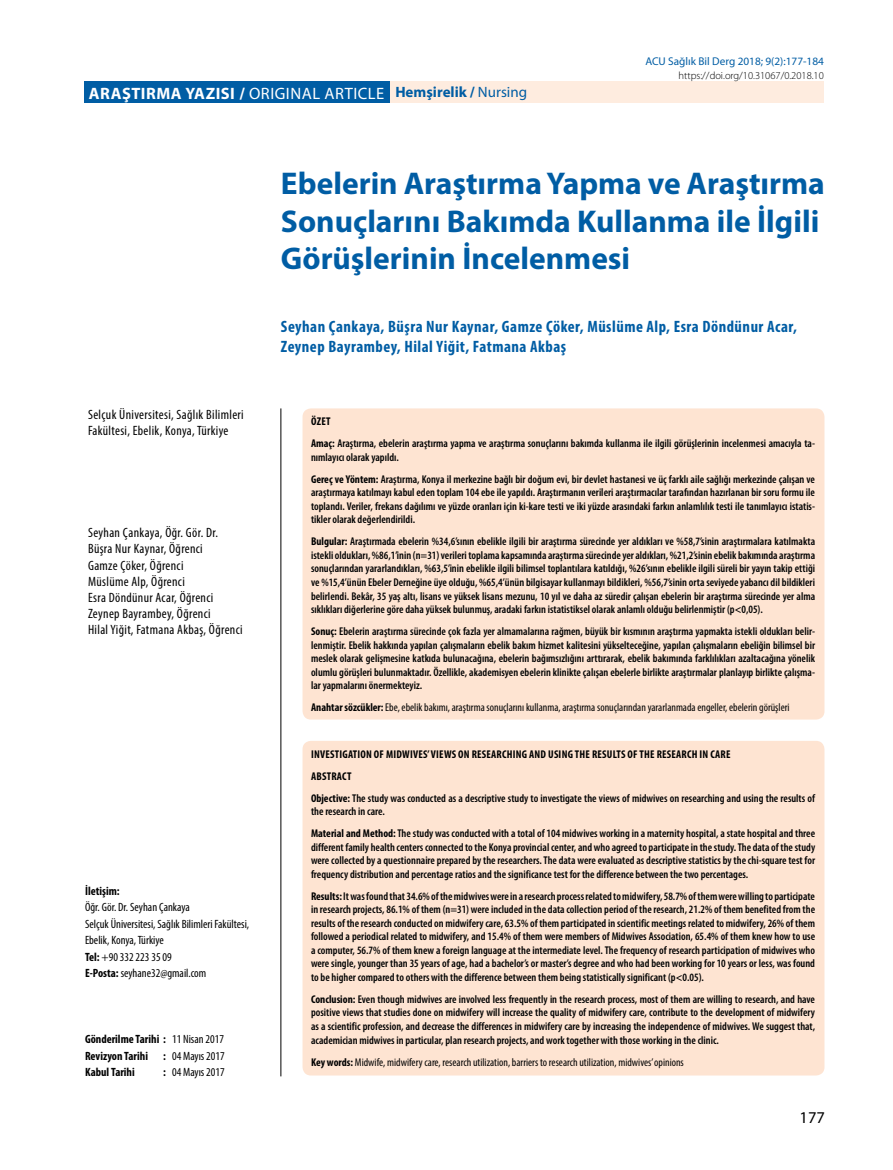
<style>
.page{position:relative;width:893px;height:1170px;background:#fff}
.page>*{position:absolute;margin:0;border:0;box-sizing:border-box;transform-origin:0 0}
.t1{font:700 31.5px/37.8px "Myriad Pro";color:#005da4}
.t2{font:700 condensed 16.5px/19.8px "Myriad Pro";letter-spacing:.03em;color:#005da4}
.t3{font:700 16.5px "Myriad Pro";letter-spacing:.03em;color:#fff}
.t4{font:16.5px "Myriad Pro";color:#000}
.t5{font:condensed 13.5px/16.2px "Myriad Pro";letter-spacing:.025em;color:#000}
.t6{font:condensed 12px/16.5px "Myriad Pro";color:#000}
.t7{font:700 condensed 12px/16.5px "Myriad Pro";color:#000}
.t8{font:600 condensed 11.25px/13.5px "Myriad Pro";color:#000;text-align:justify}
.t9{font:condensed 11.25px "Myriad Pro";color:#000}
.t10{font:11.25px "Myriad Pro";color:#005da4}
.t11{font:300 10.5px "Myriad Pro";color:#000}
.s1{font-weight:400}
.s2{font-size:15px;color:#005da4}
.s3{font-weight:400;font-size:15px;color:#005da4}
.s4{font-weight:700}
</style>
<div class="page">
<div style="left:389px;top:82px;width:435px;height:21px;background:#feecdf"></div>
<div style="left:84px;top:82px;width:305px;height:21px;background:#005da4"></div>
<hr style="left:280px;top:408px;width:1px;height:668px;background:#000">
<div style="left:302px;top:408px;width:522px;height:311px;background:#fee4d2;border-radius:9px"></div>
<div style="left:302px;top:740px;width:522px;height:335px;background:#fee4d2;border-radius:9px"></div>
<h2 class="t3" style="left:89px;top:82px;width:440px">ARAŞTIRMA YAZISI / <span class="s1">ORIGINAL ARTICLE</span> <span class="s2">Hemşirelik /</span> <span class="s3">Nursing</span></h2>
<p class="t10" style="left:645px;top:54px;width:180px">ACU Sağlık Bil Derg 2018; 9(2):177-184</p>
<p class="t11" style="left:679px;top:70px;width:147px">https://doi.org/10.31067/0.2018.10</p>
<h1 class="t1" style="left:281px;top:163px;width:545px">Ebelerin Araştırma Yapma ve Araştırma<br>Sonuçlarını Bakımda Kullanma ile İlgili<br>Görüşlerinin İncelenmesi</h1>
<p class="t5" style="left:88px;top:406px;width:157px">Selçuk Üniversitesi, Sağlık Bilimleri<br>Fakültesi, Ebelik, Konya, Türkiye</p>
<p class="t5" style="left:88px;top:524px;width:156px">Seyhan Çankaya, Öğr. Gör. Dr.<br>Büşra Nur Kaynar, Öğrenci<br>Gamze Çöker, Öğrenci<br>Müslüme Alp, Öğrenci<br>Esra Döndünur Acar, Öğrenci<br>Zeynep Bayrambey, Öğrenci<br>Hilal Yiğit, Fatmana Akbaş, Öğrenci</p>
<p class="t7" style="left:85px;top:882px;width:36px">İletişim:</p>
<p class="t6" style="left:85px;top:898px;width:166px">Öğr. Gör. Dr. Seyhan Çankaya<br>Selçuk Üniversitesi, Sağlık Bilimleri Fakültesi,<br>Ebelik, Konya, Türkiye<br><span class="s4">Tel:</span> +90 332 223 35 09<br><span class="s4">E-Posta:</span> seyhane32@gmail.com</p>
<p class="t7" style="left:85px;top:1030px;width:140px">Gönderilme Tarihi : <span class="s1">11 Nisan 2017<br></span>Revizyon Tarihi</p>
<p class="t6" style="left:163px;top:1047px;width:63px"><span class="s4">:</span> 04 Mayıs 2017</p>
<p class="t7" style="left:85px;top:1063px;width:51px">Kabul Tarihi</p>
<p class="t6" style="left:163px;top:1063px;width:63px"><span class="s4">:</span> 04 Mayıs 2017</p>
<h2 class="t2" style="left:281px;top:316px;width:518px">Seyhan Çankaya, Büşra Nur Kaynar, Gamze Çöker, Müslüme Alp, Esra Döndünur Acar,<br>Zeynep Bayrambey, Hilal Yiğit, Fatmana Akbaş</h2>
<p class="t8" style="left:311px;top:411px;width:505px;line-height:22px"><span class="s4">ÖZET<br>Amaç:</span> Araştırma, ebelerin araştırma yapma ve araştırma sonuçlarını bakımda kullanma ile ilgili görüşlerinin incelenmesi amacıyla ta-</p>
<p class="t8" style="left:311px;top:446px;width:506px;line-height:22px">nımlayıcı olarak yapıldı.<br><span class="s4">Gereç ve Yöntem:</span> Araştırma, Konya il merkezine bağlı bir doğum evi, bir devlet hastanesi ve üç farklı aile sağlığı merkezinde çalışan ve</p>
<p class="t8" style="left:311px;top:486px;width:506px">araştırmaya katılmayı kabul eden toplam 104 ebe ile yapıldı. Araştırmanın verileri araştırmacılar tarafından hazırlanan bir soru formu ile toplandı. Veriler, frekans dağılımı ve yüzde oranları için ki-kare testi ve iki yüzde arasındaki farkın anlamlılık testi ile tanımlayıcı istatis&shy;tikler olarak değerlendirildi.</p>
<p class="t8" style="left:311px;top:535px;width:506px"><span class="s4">Bulgular:</span> Araştırmada ebelerin %34,6’sının ebelikle ilgili bir araştırma sürecinde yer aldıkları ve %58,7’sinin araştırmalara katılmakta istekli oldukları, %86,1’inin (n=31) verileri toplama kapsamında araştırma sürecinde yer aldıkları, %21,2’sinin ebelik bakımında araştırma sonuçlarından yararlandıkları, %63,5’inin ebelikle ilgili bilimsel toplantılara katıldığı, %26’sının ebelikle ilgili süreli bir yayın takip ettiği ve %15,4’ünün Ebeler Derneğine üye olduğu, %65,4’ünün bilgisayar kullanmayı bildikleri, %56,7’sinin orta seviyede yabancı dil bildikleri belirlendi. Bekâr, 35 yaş altı, lisans ve yüksek lisans mezunu, 10 yıl ve daha az süredir çalışan ebelerin bir araştırma sürecinde yer alma sıklıkları diğerlerine göre daha yüksek bulunmuş, aradaki farkın istatistiksel olarak anlamlı olduğu belirlenmiştir (p&lt;0,05).</p>
<p class="t8" style="left:311px;top:624px;width:506px"><span class="s4">Sonuç:</span> Ebelerin araştırma sürecinde çok fazla yer almamalarına rağmen, büyük bir kısmının araştırma yapmakta istekli oldukları belir&shy;lenmiştir. Ebelik hakkında yapılan çalışmaların ebelik bakım hizmet kalitesini yükselteceğine, yapılan çalışmaların ebeliğin bilimsel bir meslek olarak gelişmesine katkıda bulunacağına, ebelerin bağımsızlığını arttırarak, ebelik bakımında farklılıkları azaltacağına yönelik olumlu görüşleri bulunmaktadır. Özellikle, akademisyen ebelerin klinikte çalışan ebelerle birlikte araştırmalar planlayıp birlikte çalışma&shy;lar yapmalarını önermekteyiz.</p>
<p class="t9" style="left:311px;top:700px;width:480px"><span class="s4">Anahtar sözcükler:</span> Ebe, ebelik bakımı, araştırma sonuçlarını kullanma, araştırma sonuçlarından yararlanmada engeller, ebelerin görüşleri</p>
<p class="t8" style="left:311px;top:743px;width:506px;line-height:22px;text-align:left"><span class="s4">INVESTIGATION OF MIDWIVES’ VIEWS ON RESEARCHING AND USING THE RESULTS OF THE RESEARCH IN CARE<br>ABSTRACT<br>Objective:</span> The study was conducted as a descriptive study to investigate the views of midwives on researching and using the results of</p>
<p class="t8" style="left:311px;top:800px;width:506px;line-height:22px">the research in care.<br><span class="s4">Material and Method:</span> The study was conducted with a total of 104 midwives working in a maternity hospital, a state hospital and three</p>
<p class="t8" style="left:311px;top:840px;width:506px">different family health centers connected to the Konya provincial center, and who agreed to participate in the study. The data of the study were collected by a questionnaire prepared by the researchers. The data were evaluated as descriptive statistics by the chi-square test for frequency distribution and percentage ratios and the significance test for the difference between the two percentages.</p>
<p class="t8" style="left:311px;top:889px;width:506px"><span class="s4">Results:</span> It was found that 34.6% of the midwives were in a research process related to midwifery, 58.7% of them were willing to participate in research projects, 86.1% of them (n=31) were included in the data collection period of the research, 21.2% of them benefited from the results of the research conducted on midwifery care, 63.5% of them participated in scientific meetings related to midwifery, 26% of them followed a periodical related to midwifery, and 15.4% of them were members of Midwives Association, 65.4% of them knew how to use a computer, 56.7% of them knew a foreign language at the intermediate level. The frequency of research participation of midwives who were single, younger than 35 years of age, had a bachelor’s or master’s degree and who had been working for 10 years or less, was found to be higher compared to others with the difference between them being statistically significant (p&lt;0.05).</p>
<p class="t8" style="left:311px;top:992px;width:506px"><span class="s4">Conclusion:</span> Even though midwives are involved less frequently in the research process, most of them are willing to research, and have positive views that studies done on midwifery will increase the quality of midwifery care, contribute to the development of midwifery as a scientific profession, and decrease the differences in midwifery care by increasing the independence of midwives. We suggest that, academician midwives in particular, plan research projects, and work together with those working in the clinic.</p>
<p class="t9" style="left:311px;top:1054px;width:374px"><span class="s4">Key words:</span> Midwife, midwifery care, research utilization, barriers to research utilization, midwives’ opinions</p>
<h2 class="t4" style="left:799px;top:1106px;width:27px">177</h2>
</div>
